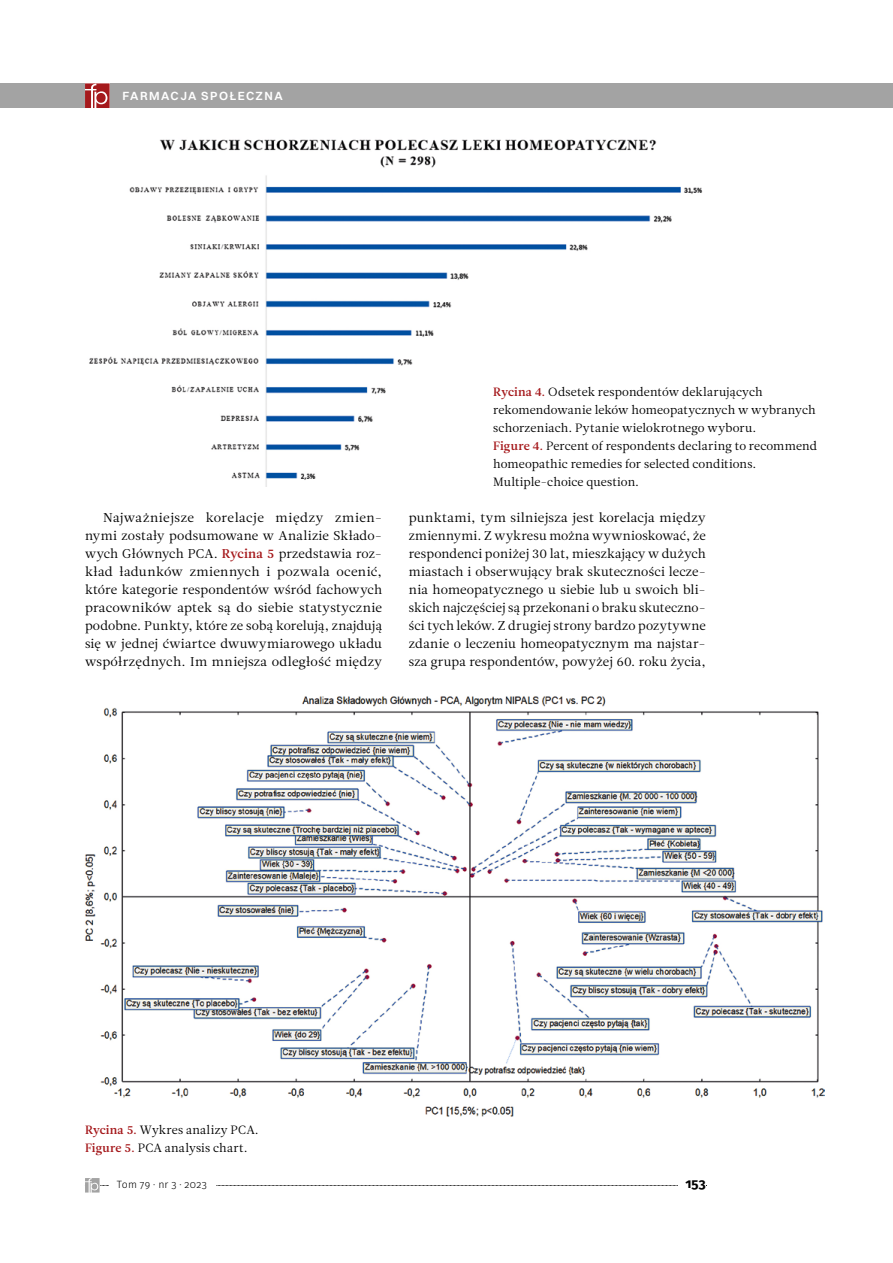
<style>
.page{position:relative;width:893px;height:1263px;background:#fff}
.page>*{position:absolute;margin:0;border:0;box-sizing:border-box;transform-origin:0 0}
.t1{font:700 13.5px "Fira Sans";color:#000}
.t2{font:12.75px/18px "Leitura News Roman 1";letter-spacing:.015em;color:#000;text-align:justify;scale:1.04 1}
.t3{font:12px/18px "Leitura News Roman 1";letter-spacing:.01em;color:#000}
.t4{font:600 12px "Switzer";letter-spacing:.12em;color:#fff}
.t5{font:300 10.5px "Fira Sans";letter-spacing:.025em;color:#000}
.s1{font-family:"Leitura News Roman 3";color:#a5191c}
</style>
<div class="page">
<div style="left:0;top:83px;width:893px;height:25px;background:#a3a3a3"></div>
<svg style="left:85px;top:83px;width:25px;height:25px"></svg>
<svg style="left:85px;top:1178px;width:622px;height:14px"></svg>
<img style="left:89px;top:139px;width:614px;height:347px">
<img style="left:85px;top:696px;width:740px;height:420px">
<p class="t4" style="left:122px;top:89px;width:162px">FARMACJA SPOŁECZNA</p>
<p class="t3" style="left:493px;top:383px;width:325px"><span class="s1">Rycina 4.</span> Odsetek respondentów deklarujących rekomendowanie leków homeopatycznych w wybranych schorzeniach. Pytanie wielokrotnego wyboru.<br><span class="s1">Figure 4.</span> Percent of respondents declaring to recommend homeopathic remedies for selected conditions.<br>Multiple‑ choice question.</p>
<p class="t2" style="left:85px;top:509px;width:287px;text-indent:18px">Najważniejsze korelacje między zmien&shy;nymi zostały podsumowane w Analizie Składo&shy;wych Głównych PCA. <span class="s1">Rycina 5</span> przedstawia roz&shy;kład ładunków zmiennych i pozwala ocenić, które kategorie respondentów wśród fachowych pracowników aptek są do siebie statystycznie podobne. Punkty, które ze sobą korelują, znajdują się w jednej ćwiartce dwuwymiarowego układu współrzędnych. Im mniejsza odległość między</p>
<p class="t2" style="left:409px;top:509px;width:287px">punktami, tym silniejsza jest korelacja między zmiennymi. Z wykresu można wywnioskować, że respondenci poniżej 30 lat, mieszkający w dużych miastach i obserwujący brak skuteczności lecze&shy;nia homeopatycznego u siebie lub u swoich bli&shy;skich najczęściej są przekonani o braku skuteczno&shy;ści tych leków. Z drugiej strony bardzo pozytywne zdanie o leczeniu homeopatycznym ma najstar&shy;sza grupa respondentów, powyżej 60. roku życia,</p>
<p class="t3" style="left:85px;top:1121px;width:175px"><span class="s1">Rycina 5.</span> Wykres analizy PCA.<br><span class="s1">Figure 5.</span> PCA analysis chart.</p>
<p class="t5" style="left:117px;top:1177px;width:92px">Tom 79 · nr 3 · 2023</p>
<p class="t1" style="left:685px;top:1172px;width:22px">153</p>
</div>
